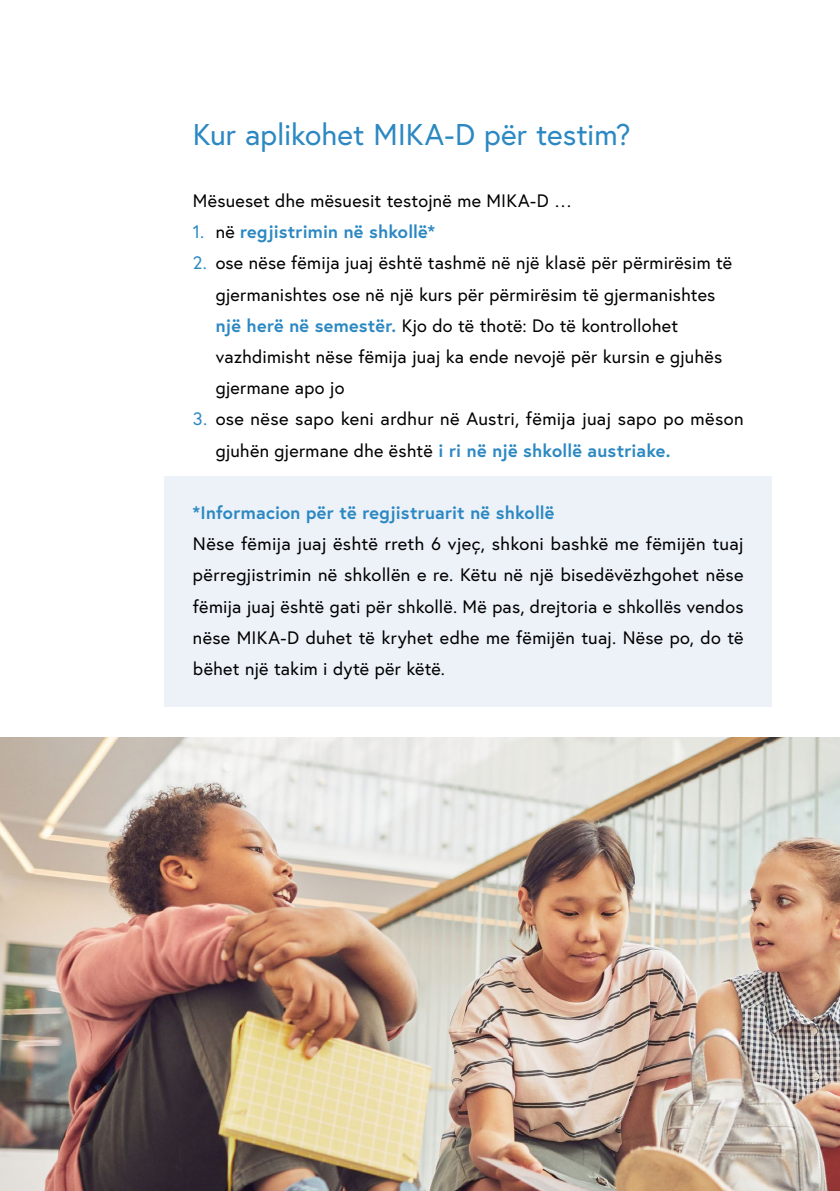
<style>
.page{position:relative;width:840px;height:1191px;background:#fff}
.page>*{position:absolute;margin:0;border:0;box-sizing:border-box;transform-origin:0 0}
.h1_ohne_Nummerierung{font:30px "Europa Austria";letter-spacing:-.005em;color:#2c88c2}
.p_Infobox{font:18px/31.2px "Europa Austria";letter-spacing:.01em;color:#000}
.p_Infobox-2{font:700 18px "Europa Austria";letter-spacing:.01em;color:#2c88c2}
.s1{font-weight:400}
.s2{font-weight:400;color:#000}
.s3{color:#2c88c2}
.s4{font-weight:700;color:#2c88c2}
</style>
<div class="page">
<div style="left:164px;top:476px;width:607px;height:75px;background:#edf2f9"></div>
<div style="left:164px;top:507px;width:607px;height:200px;background:#edf2f9"></div>
<img style="left:0;top:737px;width:839px;height:454px">
<h1 class="h1_ohne_Nummerierung" style="left:193px;top:115px;width:439px">Kur aplikohet MIKA-D për testim?</h1>
<p class="p_Infobox" style="left:193px;top:185px;width:380px">Mësueset dhe mësuesit testojnë me MIKA-D …</p>
<p class="p_Infobox-2" style="left:193px;top:220px;width:243px"><span class="s1">1.</span> <span class="s2">në</span> regjistrimin në shkollë*</p>
<p class="p_Infobox" style="left:215px;top:247px;width:518px;text-indent:-23px"><span class="s3">2.</span> ose nëse fëmija juaj është tashmë në një klasë për përmirësim të gjermanishtes ose në një kurs për përmirësim të gjermanishtes <span class="s4">një herë në semestër.</span> Kjo do të thotë: Do të kontrollohet vazhdimisht nëse fëmija juaj ka ende nevojë për kursin e gjuhës gjermane apo jo</p>
<p class="p_Infobox" style="left:215px;top:403px;width:529px;text-indent:-23px"><span class="s3">3.</span> ose nëse sapo keni ardhur në Austri, fëmija juaj sapo po mëson gjuhën gjermane dhe është <span class="s4">i ri në një shkollë austriake.</span></p>
<p class="p_Infobox-2" style="left:193px;top:500px;width:363px">*Informacion për të regjistruarit në shkollë</p>
<p class="p_Infobox" style="left:193px;top:528px;width:552px;text-align:justify">Nëse fëmija juaj është rreth 6 vjeç, shkoni bashkë me fëmijën tuaj përregjistrimin në shkollën e re. Këtu në një bisedëvëzhgohet nëse fëmija juaj është gati për shkollë. Më pas, drejtoria e shkollës vendos nëse MIKA-D duhet të kryhet edhe me fëmijën tuaj. Nëse po, do të bëhet një takim i dytë për këtë.</p>
</div>
